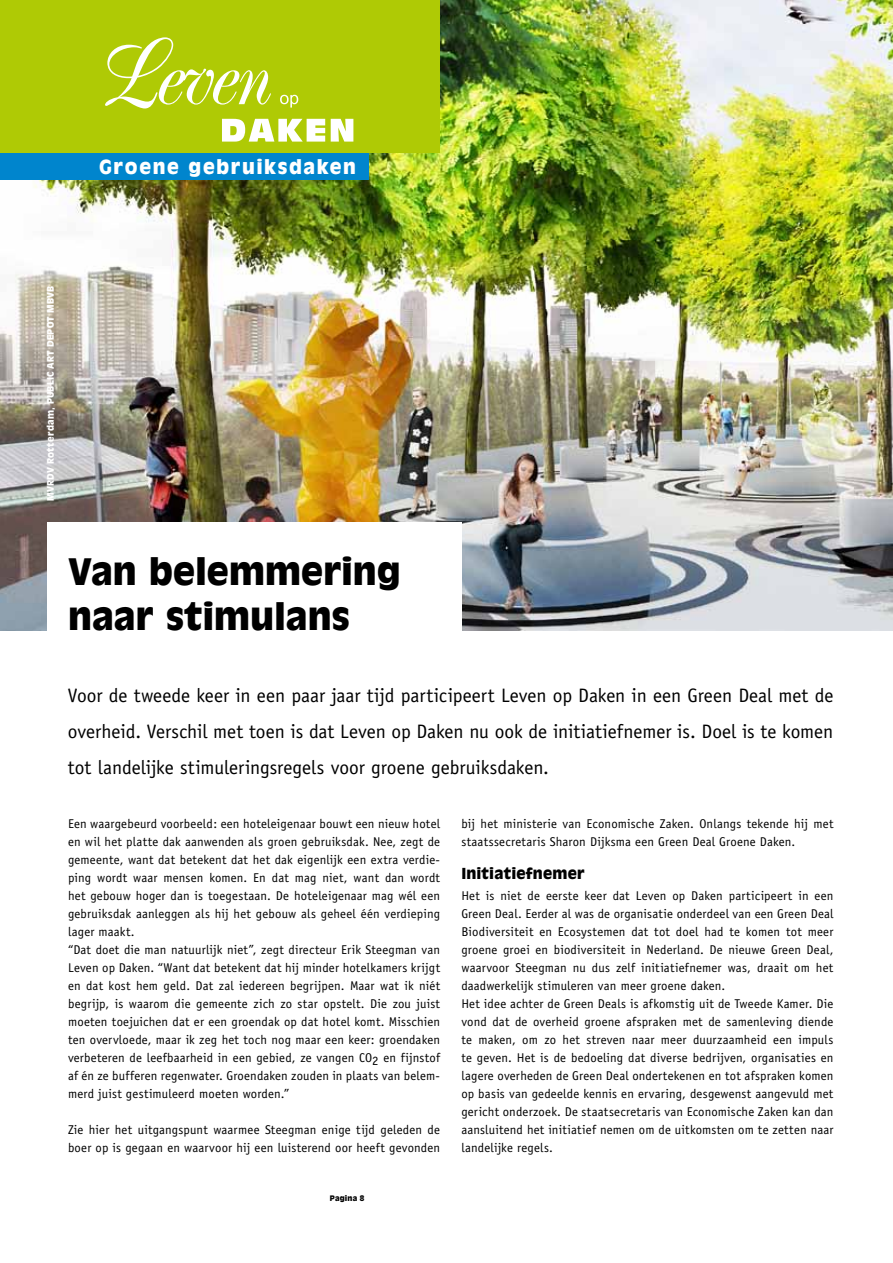
<style>
.page{position:relative;width:893px;height:1263px;background:#fff}
.page>*{position:absolute;margin:0;border:0;box-sizing:border-box;transform-origin:0 0}
.t1{font:900 36px/45px "Antique Olive";color:#000}
.t2{font:19.5px/36px "Officina Sans";letter-spacing:-.005em;color:#000;text-align:justify}
.t3{font:900 19.2px "Antique Olive";letter-spacing:.085em;color:#fff}
.t4{font:900 15px "Antique Olive";letter-spacing:.01em;color:#000}
.t5{font:12.75px/18px "Officina Sans";letter-spacing:.015em;color:#000}
.t6{font:900 9px "Antique Olive";letter-spacing:.025em;color:#fff}
.t7{font:900 7.5px "Antique Olive";letter-spacing:.025em;color:#000}
</style>
<div class="page">
<img style="left:0;top:0;width:893px;height:630px">
<div style="left:47px;top:522px;width:414px;height:126px;background:#fff"></div>
<div style="left:0;top:0;width:440px;height:153px;background:#afca05"></div>
<svg style="left:105px;top:37px;width:166px;height:71px"></svg>
<svg style="left:222px;top:119px;width:131px;height:23px"></svg>
<svg style="left:280px;top:95px;width:18px;height:13px"></svg>
<div style="left:0;top:153px;width:369px;height:27px;background:#0085cd"></div>
<h3 class="t3" style="left:99px;top:156px;width:258px">Groene gebruiksdaken</h3>
<h3 class="t3" style="left:232px;top:156px;width:126px">Buitenland</h3>
<p class="t6" style="left:45px;top:501px;width:216px;rotate:-90deg">MVRDV Rotterdam, PUBLIC ART DEPOT MBVB</p>
<h1 class="t1" style="left:68px;top:550px;width:334px">Van belemmering naar stimulans</h1>
<p class="t2" style="left:68px;top:677px;width:767px">Voor de tweede keer in een paar jaar tijd participeert Leven op Daken in een Green Deal met de overheid. Verschil met toen is dat Leven op Daken nu ook de initiatiefnemer is. Doel is te komen tot landelijke stimuleringsregels voor groene gebruiksdaken.</p>
<p class="t5" style="left:68px;top:815px;width:374px">Een waargebeurd voorbeeld: een hoteleigenaar bouwt een nieuw hotel en wil het platte dak aanwenden als groen gebruiksdak. Nee, zegt de gemeente, want dat betekent dat het dak eigenlijk een extra verdie&shy;ping wordt waar mensen komen. En dat mag niet, want dan wordt het gebouw hoger dan is toegestaan. De hoteleigenaar mag wél een gebruiksdak aanleggen als hij het gebouw als geheel één verdieping lager maakt.<br>“Dat doet die man natuurlijk niet”, zegt directeur Erik Steegman van Leven op Daken. “Want dat betekent dat hij minder hotelkamers krijgt en dat kost hem geld. Dat zal iedereen begrijpen. Maar wat ik niét begrijp, is waarom die gemeente zich zo star opstelt. Die zou juist moeten toejuichen dat er een groendak op dat hotel komt. Misschien ten overvloede, maar ik zeg het toch nog maar een keer: groendaken verbeteren de leefbaarheid in een gebied, ze vangen CO2 en fijnstof af én ze bufferen regenwater. Groendaken zouden in plaats van belem&shy;merd juist gestimuleerd moeten worden.”</p>
<p class="t5" style="left:68px;top:1121px;width:374px">Zie hier het uitgangspunt waarmee Steegman enige tijd geleden de boer op is gegaan en waarvoor hij een luisterend oor heeft gevonden</p>
<p class="t7" style="left:330px;top:1194px;width:36px">Pagina 8</p>
<p class="t5" style="left:461px;top:815px;width:374px">bij het ministerie van Economische Zaken. Onlangs tekende hij met staatssecretaris Sharon Dijksma een Green Deal Groene Daken.</p>
<p class="t4" style="left:461px;top:865px;width:125px">Initiatiefnemer</p>
<p class="t5" style="left:461px;top:887px;width:374px">Het is niet de eerste keer dat Leven op Daken participeert in een Green Deal. Eerder al was de organisatie onderdeel van een Green Deal Biodiversiteit en Ecosystemen dat tot doel had te komen tot meer groene groei en biodiversiteit in Nederland. De nieuwe Green Deal, waarvoor Steegman nu dus zelf initiatiefnemer was, draait om het daadwerkelijk stimuleren van meer groene daken.<br>Het idee achter de Green Deals is afkomstig uit de Tweede Kamer. Die vond dat de overheid groene afspraken met de samenleving diende te maken, om zo het streven naar meer duurzaamheid een impuls te geven. Het is de bedoeling dat diverse bedrijven, organisaties en lagere overheden de Green Deal ondertekenen en tot afspraken komen op basis van gedeelde kennis en ervaring, desgewenst aangevuld met gericht onderzoek. De staatsecretaris van Economische Zaken kan dan aansluitend het initiatief nemen om de uitkomsten om te zetten naar landelijke regels.</p>
</div>
